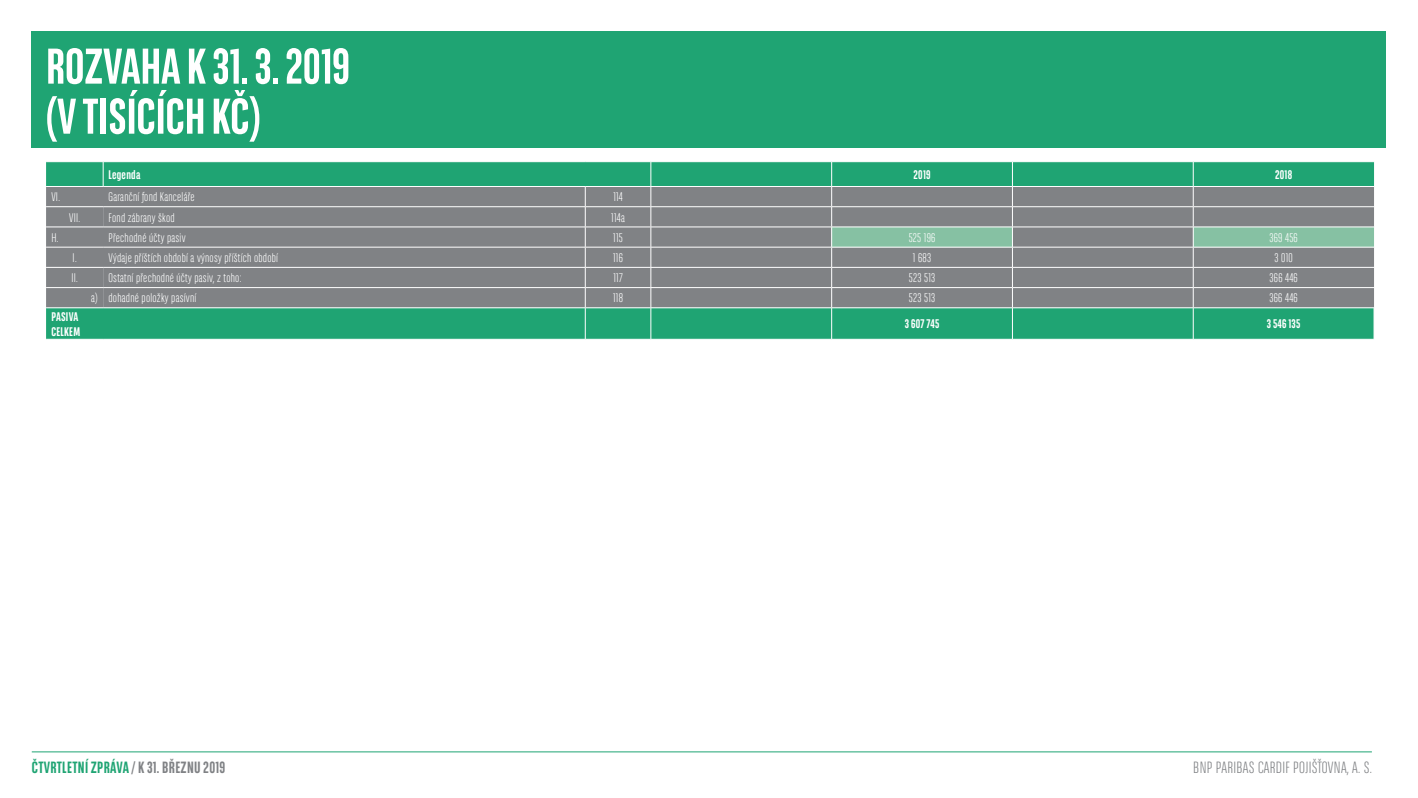
<style>
.page{position:relative;width:1418px;height:798px;background:#fff}
.page>*{position:absolute;margin:0;border:0;box-sizing:border-box;transform-origin:0 0}
.t1{font:700 50px/50px "BNPP Sans Condensed";color:#fff}
.t2{font:700 16.25px "BNPP Sans Condensed";letter-spacing:.02em;color:#1fa473}
.t3{font:300 16.25px "BNPP Sans Condensed";letter-spacing:.02em;color:#808285}
.t4{font:300 12.5px "BNPP Sans Condensed";letter-spacing:.02em;color:#fff}
.t5{font:700 12.5px/15px "BNPP Sans Condensed";letter-spacing:.02em;color:#fff}
.s1{color:#808285}
</style>
<div class="page">
<hr style="left:32px;top:751px;width:1339px;height:1px;background:#1fa473">
<div style="left:32px;top:32px;width:1354px;height:116px;background:#1fa473"></div>
<svg style="left:46px;top:162px;width:1327px;height:177px;background:#689385"></svg>
<h1 class="t1" style="left:46px;top:41px;width:305px">ROZVAHA K31. 3. 2019 (VTISÍCÍCH KČ)</h1>
<p class="t5" style="left:108px;top:167px;width:33px">Legenda</p>
<p class="t5" style="left:913px;top:167px;width:18px">2019</p>
<p class="t5" style="left:1275px;top:167px;width:18px">2018</p>
<p class="t4" style="left:51px;top:189px;width:10px">VI.</p>
<p class="t4" style="left:108px;top:189px;width:88px">Garanční fond Kanceláře</p>
<p class="t4" style="left:613px;top:189px;width:11px">114</p>
<p class="t4" style="left:69px;top:209px;width:12px">VII.</p>
<p class="t4" style="left:108px;top:209px;width:68px">Fond zábrany škod</p>
<p class="t4" style="left:611px;top:209px;width:15px">114a</p>
<p class="t4" style="left:51px;top:229px;width:9px">H.</p>
<p class="t4" style="left:108px;top:229px;width:79px">Přechodné účty pasiv</p>
<p class="t4" style="left:613px;top:229px;width:11px">115</p>
<p class="t4" style="left:908px;top:229px;width:28px">525 196</p>
<p class="t4" style="left:1269px;top:229px;width:30px">369 456</p>
<p class="t4" style="left:73px;top:250px;width:6px">I.</p>
<p class="t4" style="left:108px;top:250px;width:171px">Výdaje příštích období a výnosy příštích období</p>
<p class="t4" style="left:613px;top:250px;width:11px">116</p>
<p class="t4" style="left:913px;top:250px;width:20px">1 683</p>
<p class="t4" style="left:1274px;top:250px;width:20px">3 010</p>
<p class="t4" style="left:71px;top:270px;width:8px">II.</p>
<p class="t4" style="left:108px;top:270px;width:134px">Ostatní přechodné účty pasiv, z toho:</p>
<p class="t4" style="left:613px;top:270px;width:11px">117</p>
<p class="t4" style="left:908px;top:270px;width:28px">523 513</p>
<p class="t4" style="left:1269px;top:270px;width:30px">366 446</p>
<p class="t4" style="left:91px;top:290px;width:107px">a) dohadné položky pasívní</p>
<p class="t4" style="left:613px;top:290px;width:11px">118</p>
<p class="t4" style="left:908px;top:290px;width:28px">523 513</p>
<p class="t4" style="left:1269px;top:290px;width:30px">366 446</p>
<p class="t5" style="left:51px;top:309px;width:30px">PASIVA<br>CELKEM</p>
<p class="t5" style="left:904px;top:316px;width:36px">3 607 745</p>
<p class="t5" style="left:1266px;top:316px;width:35px">3 546 135</p>
<h2 class="t2" style="left:32px;top:757px;width:195px">ČTVRTLETNÍ ZPRÁVA <span class="s1">/ K 31. BŘEZNU 2019</span></h2>
<h2 class="t3" style="left:1193px;top:757px;width:180px">BNP PARIBAS CARDIF POJIŠŤOVNA, A. S.</h2>
</div>
